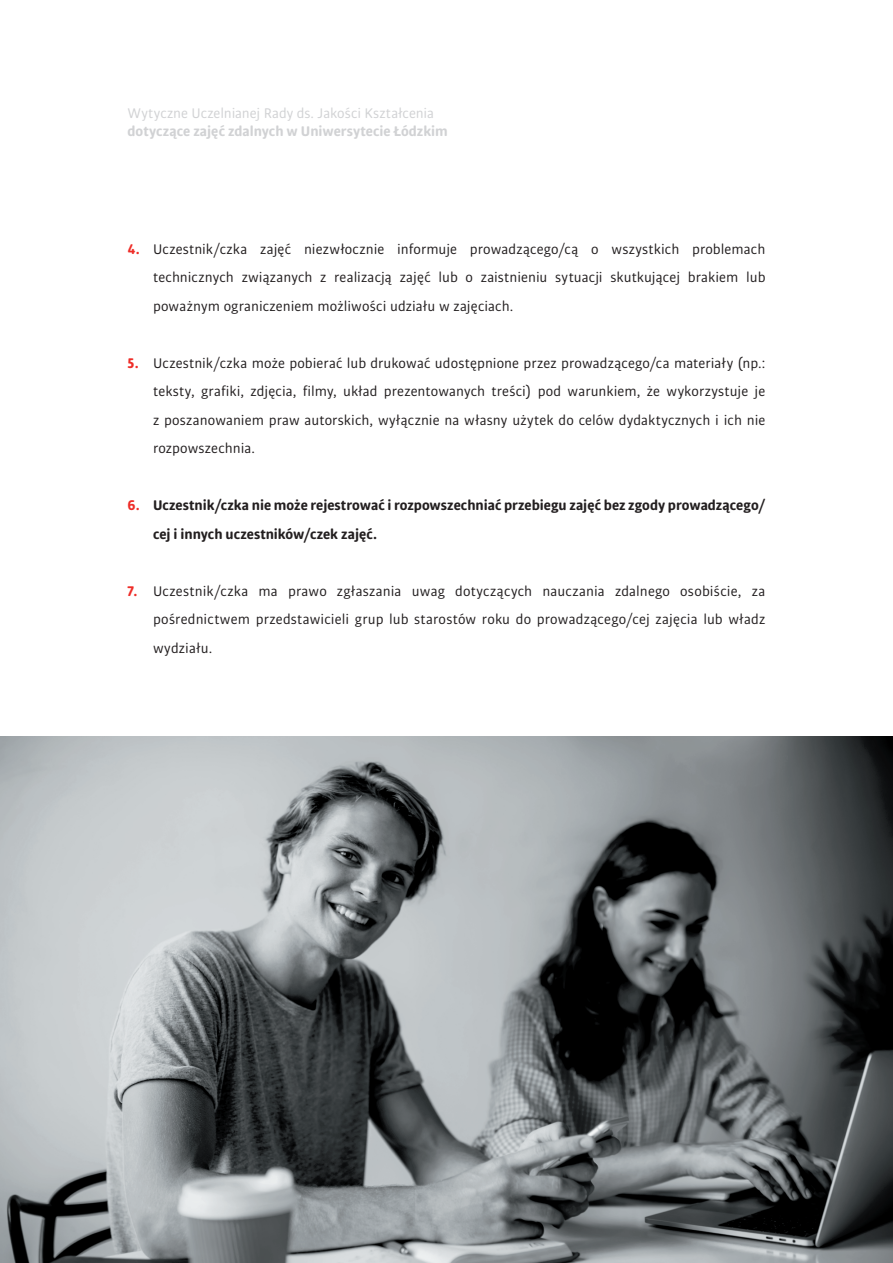
<style>
.page{position:relative;width:893px;height:1263px;background:#fff}
.page>*{position:absolute;margin:0;border:0;box-sizing:border-box;transform-origin:0 0}
.t1{font:15px/28.5px "Bulo Rounded";letter-spacing:.005em;color:#231f20;text-align:justify}
.t2{font:700 15px/28.5px "Bulo Rounded";color:#231f20}
.t3{font:15px "Bulo Rounded";letter-spacing:-.005em;color:#d1d2d4}
.t4{font:700 15px "Bulo Rounded";color:#d1d2d4}
.s1{font-weight:700;color:#ee2d28}
.s2{color:#ee2d28}
</style>
<div class="page">
<img style="left:0;top:736px;width:893px;height:527px">
<p class="t3" style="left:128px;top:104px;width:308px">Wytyczne Uczelnianej Rady ds. Jakości Kształcenia</p>
<p class="t4" style="left:128px;top:121px;width:322px">dotyczące zajęć zdalnych w Uniwersytecie Łódzkim</p>
<p class="t1" style="left:153px;top:234px;width:614px;text-indent:-26px"><span class="s1">4.</span> Uczestnik/czka zajęć niezwłocznie informuje prowadzącego/cą o wszystkich problemach technicznych związanych z realizacją zajęć lub o zaistnieniu sytuacji skutkującej brakiem lub poważnym ograniczeniem możliwości udziału w zajęciach.</p>
<p class="t1" style="left:153px;top:348px;width:614px;text-indent:-26px"><span class="s1">5.</span> Uczestnik/czka może pobierać lub drukować udostępnione przez prowadzącego/ca materiały (np.: teksty, grafiki, zdjęcia, filmy, układ prezentowanych treści) pod warunkiem, że wykorzystuje je z poszanowaniem praw autorskich, wyłącznie na własny użytek do celów dydaktycznych i ich nie rozpowszechnia.</p>
<p class="t2" style="left:153px;top:491px;width:614px;text-indent:-26px"><span class="s2">6.</span> Uczestnik/czka nie może rejestrować i rozpowszechniać przebiegu zajęć bez zgody prowadzącego/ cej i innych uczestników/czek zajęć.</p>
<p class="t1" style="left:153px;top:576px;width:614px;text-indent:-26px"><span class="s1">7.</span> Uczestnik/czka ma prawo zgłaszania uwag dotyczących nauczania zdalnego osobiście, za pośrednictwem przedstawicieli grup lub starostów roku do prowadzącego/cej zajęcia lub władz wydziału.</p>
</div>
